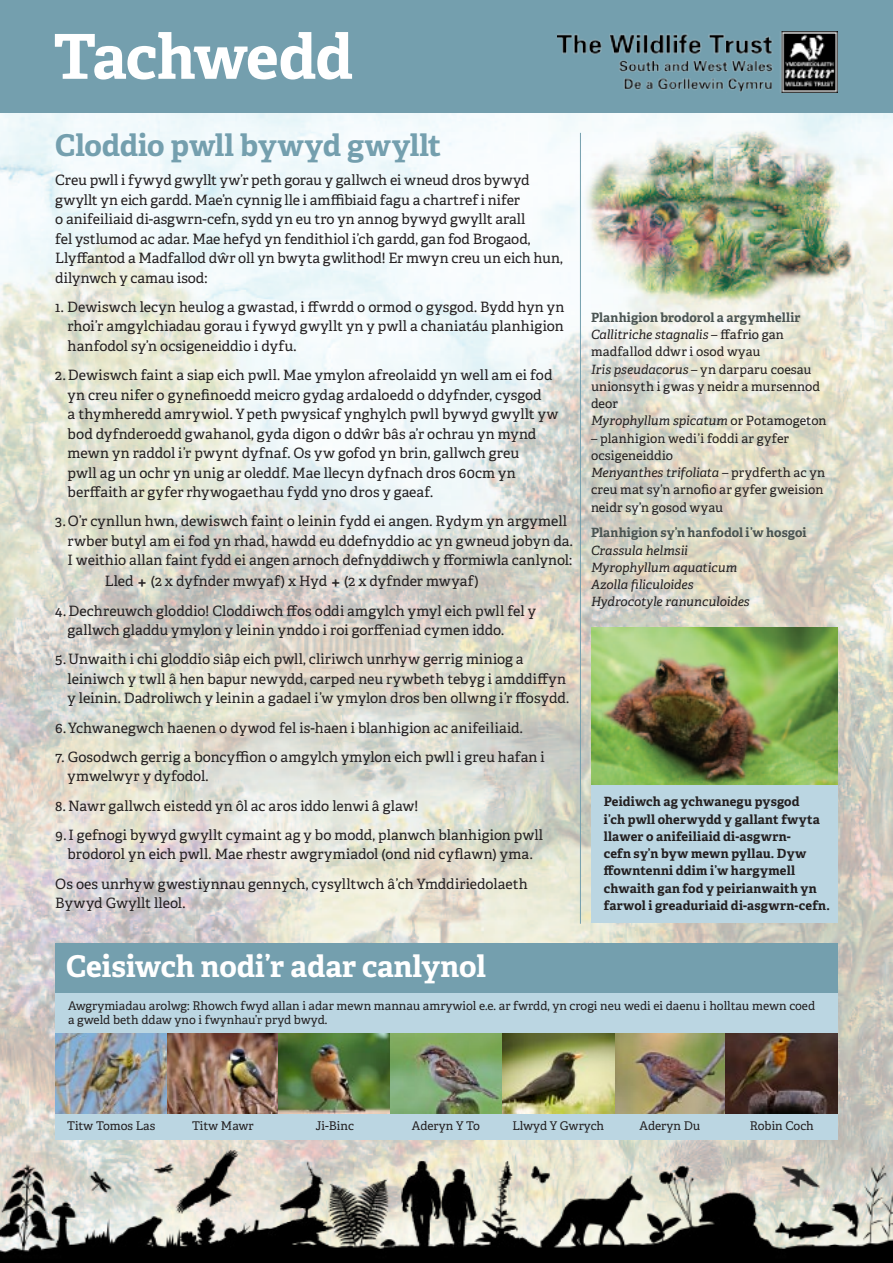
<style>
.page{position:relative;width:893px;height:1263px;background:#fff}
.page>*{position:absolute;margin:0;border:0;box-sizing:border-box;transform-origin:0 0}
.t1{font:700 61.95px "Adelle Basic";letter-spacing:-.02em;color:#fff}
.t2{font:700 30px "Adelle Basic";color:#fff}
.t3{font:700 30px "Adelle Basic";letter-spacing:-.005em;color:#749fae}
.t4{font:14.25px/19.5px "Adelle Basic";letter-spacing:.005em;color:#231f20}
.t5{font:12.75px/17.2px "Adelle Basic";letter-spacing:.01em;color:#231f20}
.t6{font:700 12.75px/17.2px "Adelle Basic";letter-spacing:.015em;color:#231f20}
.t7{font:italic 12.75px/17.2px "Adelle Basic";letter-spacing:-.005em;color:#231f20}
.t8{font:700 12.75px "Adelle Basic";letter-spacing:.005em;color:#4a5452}
.t9{font:12px/13.5px "Adelle Basic";color:#231f20}
.s1{font-size:18.75px}
.s2{font-weight:700;color:#4a5452}
.s3{font-style:italic}
</style>
<div class="page">
<img style="left:0;top:113px;width:893px;height:1028px">
<img style="left:0;top:1141px;width:893px;height:122px">
<div style="left:591px;top:784px;width:247px;height:138px;background:#bbd6e2"></div>
<div style="left:55px;top:1113px;width:783px;height:26px;background:#bbd6e2"></div>
<div style="left:0;top:0;width:893px;height:113px;background:#749fae"></div>
<div style="left:55px;top:944px;width:783px;height:49px;background:#749fae"></div>
<img style="left:55px;top:1033px;width:783px;height:80px">
<div style="left:55px;top:993px;width:783px;height:40px;background:#bbd6e2"></div>
<img style="left:591px;top:628px;width:247px;height:156px">
<hr style="left:580px;top:133px;width:1px;height:791px;background:#749fae">
<img style="left:558px;top:31px;width:279px;height:61px">
<h1 class="t1" style="left:53px;top:17px;width:301px">Tachwedd</h1>
<h2 class="t3" style="left:55px;top:126px;width:388px">Cloddio pwll bywyd gwyllt</h2>
<p class="t4" style="left:55px;top:170px;width:509px">Creu pwll i fywyd gwyllt yw’r peth gorau y gallwch ei wneud dros bywyd gwyllt yn eich gardd. Mae’n cynnig lle i amffibiaid fagu a chartref i nifer<br>o anifeiliaid di-asgwrn-cefn, sydd yn eu tro yn annog bywyd gwyllt arall<br>fel ystlumod ac adar. Mae hefyd yn fendithiol i’ch gardd, gan fod Brogaod, Llyffantod a Madfallod dŵr oll yn bwyta gwlithod! Er mwyn creu un eich hun, dilynwch y camau isod:</p>
<p class="t4" style="left:68px;top:297px;width:498px;text-align:justify;text-indent:-12px">1. Dewiswch lecyn heulog a gwastad, i ffwrdd o ormod o gysgod. Bydd hyn yn rhoi’r amgylchiadau gorau i fywyd gwyllt yn y pwll a chaniatáu planhigion hanfodol sy’n ocsigeneiddio i dyfu.</p>
<p class="t4" style="left:68px;top:365px;width:492px;text-indent:-12px">2. Dewiswch faint a siap eich pwll. Mae ymylon afreolaidd yn well am ei fod yn creu nifer o gynefinoedd meicro gydag ardaloedd o ddyfnder, cysgod<br>a thymheredd amrywiol. Y peth pwysicaf ynghylch pwll bywyd gwyllt yw bod dyfnderoedd gwahanol, gyda digon o ddŵr bâs a’r ochrau yn mynd mewn yn raddol i’r pwynt dyfnaf. Os yw gofod yn brin, gallwch greu<br>pwll ag un ochr yn unig ar oleddf. Mae llecyn dyfnach dros 60cm yn berffaith ar gyfer rhywogaethau fydd yno dros y gaeaf.</p>
<p class="t4" style="left:68px;top:512px;width:507px;text-indent:-12px">3. O’r cynllun hwn, dewiswch faint o leinin fydd ei angen. Rydym yn argymell rwber butyl am ei fod yn rhad, hawdd eu ddefnyddio ac yn gwneud jobyn da.<br>I weithio allan faint fydd ei angen arnoch defnyddiwch y fformiwla canlynol:</p>
<p class="t4" style="left:105px;top:572px;width:375px">Lled <span class="s1">+</span> (2 x dyfnder mwyaf) x Hyd <span class="s1">+</span> (2 x dyfnder mwyaf)</p>
<p class="t4" style="left:68px;top:601px;width:470px;text-indent:-12px">4. Dechreuwch gloddio! Cloddiwch ffos oddi amgylch ymyl eich pwll fel y gallwch gladdu ymylon y leinin ynddo i roi gorffeniad cymen iddo.</p>
<p class="t4" style="left:68px;top:650px;width:503px;text-indent:-12px">5. Unwaith i chi gloddio siâp eich pwll, cliriwch unrhyw gerrig miniog a leiniwch y twll â hen bapur newydd, carped neu rywbeth tebyg i amddiffyn y leinin. Dadroliwch y leinin a gadael i’w ymylon dros ben ollwng i’r ffosydd.</p>
<p class="t4" style="left:55px;top:718px;width:469px">6. Ychwanegwch haenen o dywod fel is-haen i blanhigion ac anifeiliaid.</p>
<p class="t4" style="left:68px;top:747px;width:479px;text-indent:-12px">7. Gosodwch gerrig a boncyffion o amgylch ymylon eich pwll i greu hafan i ymwelwyr y dyfodol.</p>
<p class="t4" style="left:55px;top:796px;width:365px">8. Nawr gallwch eistedd yn ôl ac aros iddo lenwi â glaw!</p>
<p class="t4" style="left:55px;top:825px;width:489px;text-align:center">9. I gefnogi bywyd gwyllt cymaint ag y bo modd, planwch blanhigion pwll brodorol yn eich pwll. Mae rhestr awgrymiadol (ond nid cyflawn) yma.</p>
<p class="t4" style="left:55px;top:874px;width:474px">Os oes unrhyw gwestiynnau gennych, cysylltwch â’ch Ymddiriedolaeth<br>Bywyd Gwyllt lleol.</p>
<h2 class="t2" style="left:66px;top:947px;width:421px">Ceisiwch nodi’r adar canlynol</h2>
<p class="t5" style="left:591px;top:309px;width:237px"><span class="s2">Planhigion brodorol a argymhellir<br></span><span class="s3">Callitriche stagnalis</span> – ffafrio gan madfallod ddwr i osod wyau<br><span class="s3">Iris pseudacorus</span> – yn darparu coesau unionsyth i gwas y neidr a mursennod deor<br><span class="s3">Myrophyllum spicatum</span> or Potamogeton</p>
<p class="t5" style="left:591px;top:429px;width:236px">– planhigion wedi’i foddi ar gyfer ocsigeneiddio<br><span class="s3">Menyanthes trifoliata</span> – prydferth ac yn creu mat sy’n arnofio ar gyfer gweision neidr sy’n gosod wyau</p>
<p class="t8" style="left:591px;top:525px;width:217px">Planhigion sy’n hanfodol i’w hosgoi</p>
<p class="t7" style="left:591px;top:541px;width:160px">Crassula helmsii<br>Myrophyllum aquaticum<br>Azolla filiculoides<br>Hydrocotyle ranunculoides</p>
<p class="t6" style="left:604px;top:793px;width:228px">Peidiwch ag ychwanegu pysgod<br>i’ch pwll oherwydd y gallant fwyta llawer o anifeiliaid di-asgwrn-<br>cefn sy’n byw mewn pyllau. Dyw ffowntenni ddim i’w hargymell chwaith gan fod y peirianwaith yn farwol i greaduriaid di-asgwrn-cefn.</p>
<p class="t9" style="left:68px;top:999px;width:749px">Awgrymiadau arolwg: Rhowch fwyd allan i adar mewn mannau amrywiol e.e. ar fwrdd, yn crogi neu wedi ei daenu i holltau mewn coed a gweld beth ddaw yno i fwynhau’r pryd bwyd.</p>
<p class="t9" style="left:67px;top:1119px;width:90px">Titw Tomos Las</p>
<p class="t9" style="left:192px;top:1119px;width:63px">Titw Mawr</p>
<p class="t9" style="left:316px;top:1119px;width:40px">Ji-Binc</p>
<p class="t9" style="left:412px;top:1119px;width:69px">Aderyn Y To</p>
<p class="t9" style="left:512px;top:1119px;width:93px">Llwyd Y Gwrych</p>
<p class="t9" style="left:640px;top:1119px;width:62px">Aderyn Du</p>
<p class="t9" style="left:750px;top:1119px;width:65px">Robin Coch</p>
</div>
